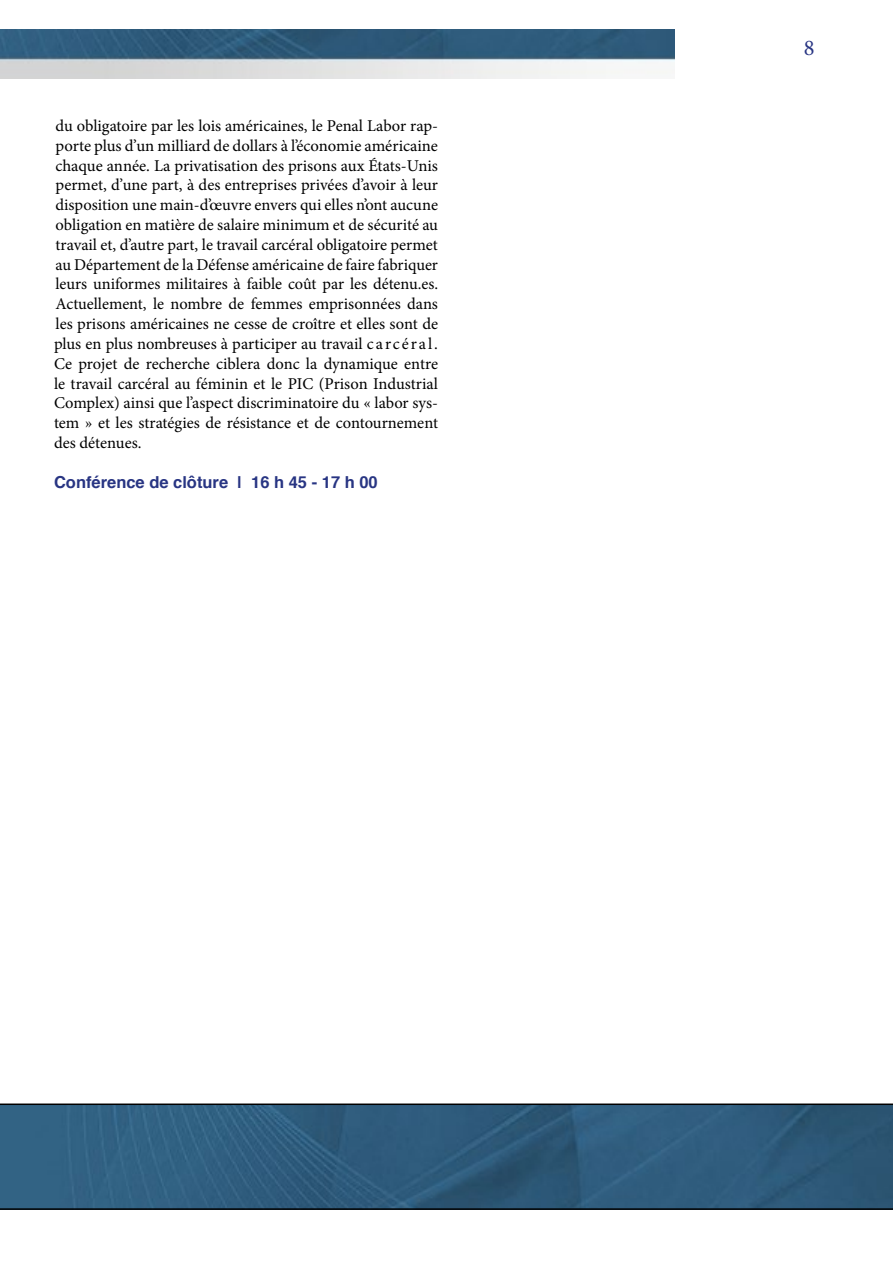
<style>
.page{position:relative;width:893px;height:1263px;background:#fff}
.page>*{position:absolute;margin:0;border:0;box-sizing:border-box;transform-origin:0 0}
.t1{font:22.5px "Minion Pro";color:#283583}
.t2{font:16.5px/19.8px "Minion Pro";color:#000;text-align:justify}
.t3{font:700 16.5px "Helvetica";color:#283583}
</style>
<div class="page">
<svg style="left:0;top:1103px;width:893px;height:107px;background:#2e5a79"></svg>
<img style="left:0;top:30px;width:674px;height:48px">
<p class="t2" style="left:54px;top:116px;width:386px">du obligatoire par les lois américaines, le Penal Labor rap&shy;porte plus d’un milliard de dollars à l’économie américaine chaque année. La privatisation des prisons aux États-Unis permet, d’une part, à des entreprises privées d’avoir à leur disposition une main-d’œuvre envers qui elles n’ont aucune obligation en matière de salaire minimum et de sécurité au travail et, d’autre part, le travail carcéral obligatoire permet au Département de la Défense américaine de faire fabriquer leurs uniformes militaires à faible coût par les détenu.es.<br>Actuellement, le nombre de femmes emprisonnées dans les prisons américaines ne cesse de croître et elles sont de plus en plus nombreuses à participer au travail c arc é r a l .<br>Ce projet de recherche ciblera donc la dynamique entre le travail carcéral au féminin et le PIC (Prison Industrial Complex) ainsi que l’aspect discriminatoire du « labor sys&shy;tem » et les stratégies de résistance et de contournement des détenues.</p>
<p class="t3" style="left:54px;top:475px;width:325px">Conférence de clôture | 16 h 45 - 17 h 00</p>
<h1 class="t1" style="left:804px;top:33px;width:12px">8</h1>
</div>
